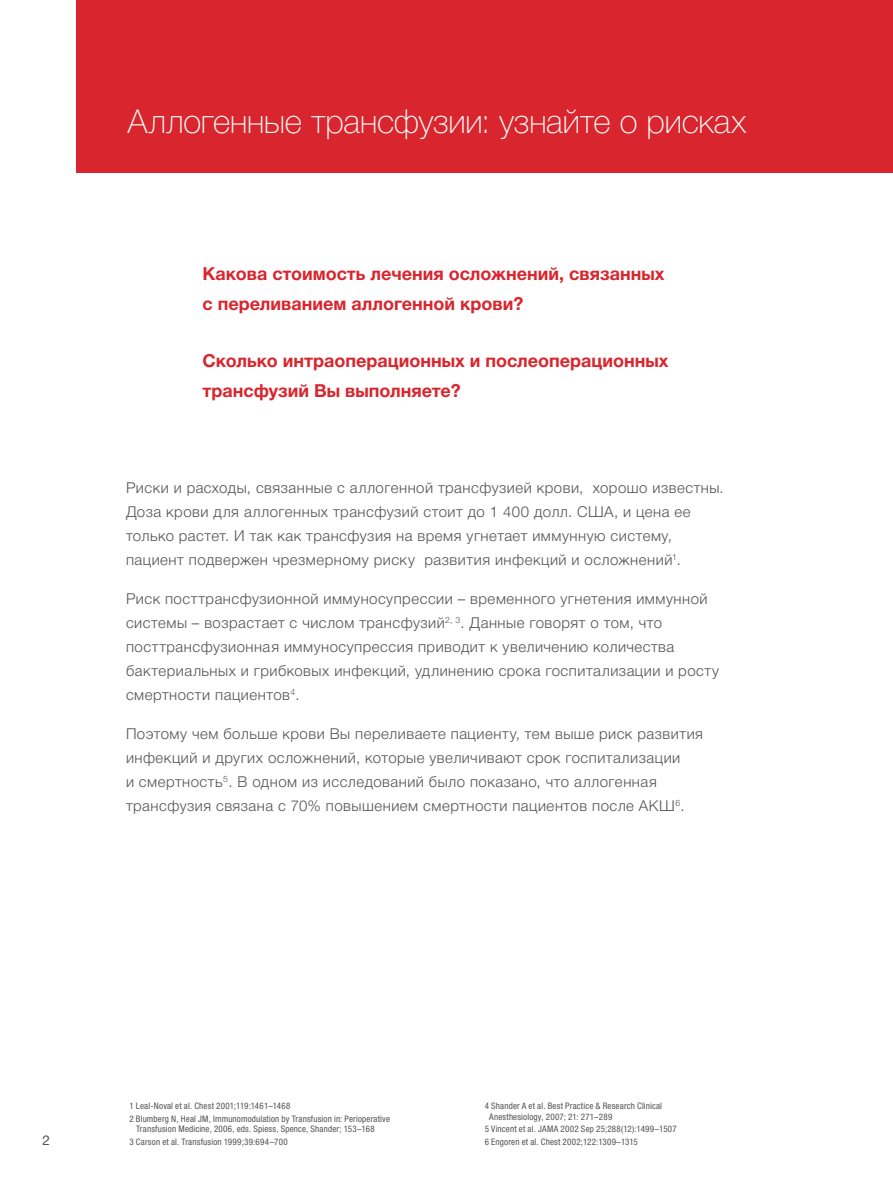
<style>
.page{position:relative;width:893px;height:1191px;background:#fff}
.page>*{position:absolute;margin:0;border:0;box-sizing:border-box;transform-origin:0 0}
.t1{font:33px "Helvetica 3 Thin";letter-spacing:-.005em;color:#fff}
.t2{font:18px/30px "Helvetica 7 Bold";color:#d9262e}
.t3{font:15px/24px "Helvetica 4 Light";letter-spacing:.035em;color:#535353}
.t4{font:13.5px "Helvetica Neue LT Std";color:#535353}
.t5{font:condensed 9px/12.3px "Helvetica Neue LT Std";letter-spacing:.02em;color:#535353}
</style>
<div class="page">
<div style="left:77px;top:0;width:816px;height:172px;background:#d9262e"></div>
<h1 class="t1" style="left:128px;top:103px;width:620px">Аллогенные трансфузии: узнайте о рисках</h1>
<p class="t2" style="left:202px;top:258px;width:463px">Какова стоимость лечения осложнений, связанных с переливанием аллогенной крови?</p>
<p class="t2" style="left:202px;top:345px;width:467px">Сколько интраоперационных и послеоперационных трансфузий Вы выполняете?</p>
<p class="t3" style="left:126px;top:475px;width:599px">Риски и расходы, связанные с аллогенной трансфузией крови, хорошо известны.<br>Доза крови для аллогенных трансфузий стоит до 1 400 долл. США, и цена ее только растет. И так как трансфузия на время угнетает иммунную систему, пациент подвержен чрезмерному риску развития инфекций и осложнений<sup>1</sup>.</p>
<p class="t3" style="left:126px;top:586px;width:595px">Риск посттрансфузионной иммуносупрессии – временного угнетения иммунной системы – возрастает с числом трансфузий<sup>2,</sup> <sup>3</sup>. Данные говорят о том, что посттрансфузионная иммуносупрессия приводит к увеличению количества бактериальных и грибковых инфекций, удлинению срока госпитализации и росту смертности пациентов<sup>4</sup>.</p>
<p class="t3" style="left:126px;top:721px;width:578px">Поэтому чем больше крови Вы переливаете пациенту, тем выше риск развития инфекций и других осложнений, которые увеличивают срок госпитализации<br>и смертность<sup>5</sup>. В одном из исследований было показано, что аллогенная трансфузия связана с 70% повышением смертности пациентов после АКШ<sup>6</sup>.</p>
<p class="t4" style="left:43px;top:1132px;width:9px">2</p>
<p class="t5" style="left:129px;top:1100px;width:262px">1 Leal-Noval et al. Chest 2001;119:1461–1468<br>2 Blumberg N, Heal JM, Immunomodulation by Transfusion in: Perioperative</p>
<p class="t5" style="left:129px;top:1123px;width:247px;text-indent:7px">Transfusion Medicine, 2006, eds. Spiess, Spence, Shander; 153–168<br>3 Carson et al. Transfusion 1999;39:694–700</p>
<p class="t5" style="left:489px;top:1100px;width:174px;line-height:10.8px;text-indent:-4px">4 Shander A et al. Best Practice &amp; Research Clinical<br>Anesthesiology, 2007; 21: 271–289</p>
<p class="t5" style="left:485px;top:1123px;width:194px">5 Vincent et al. JAMA 2002 Sep 25;288(12):1499–1507<br>6 Engoren et al. Chest 2002;122:1309–1315</p>
</div>
